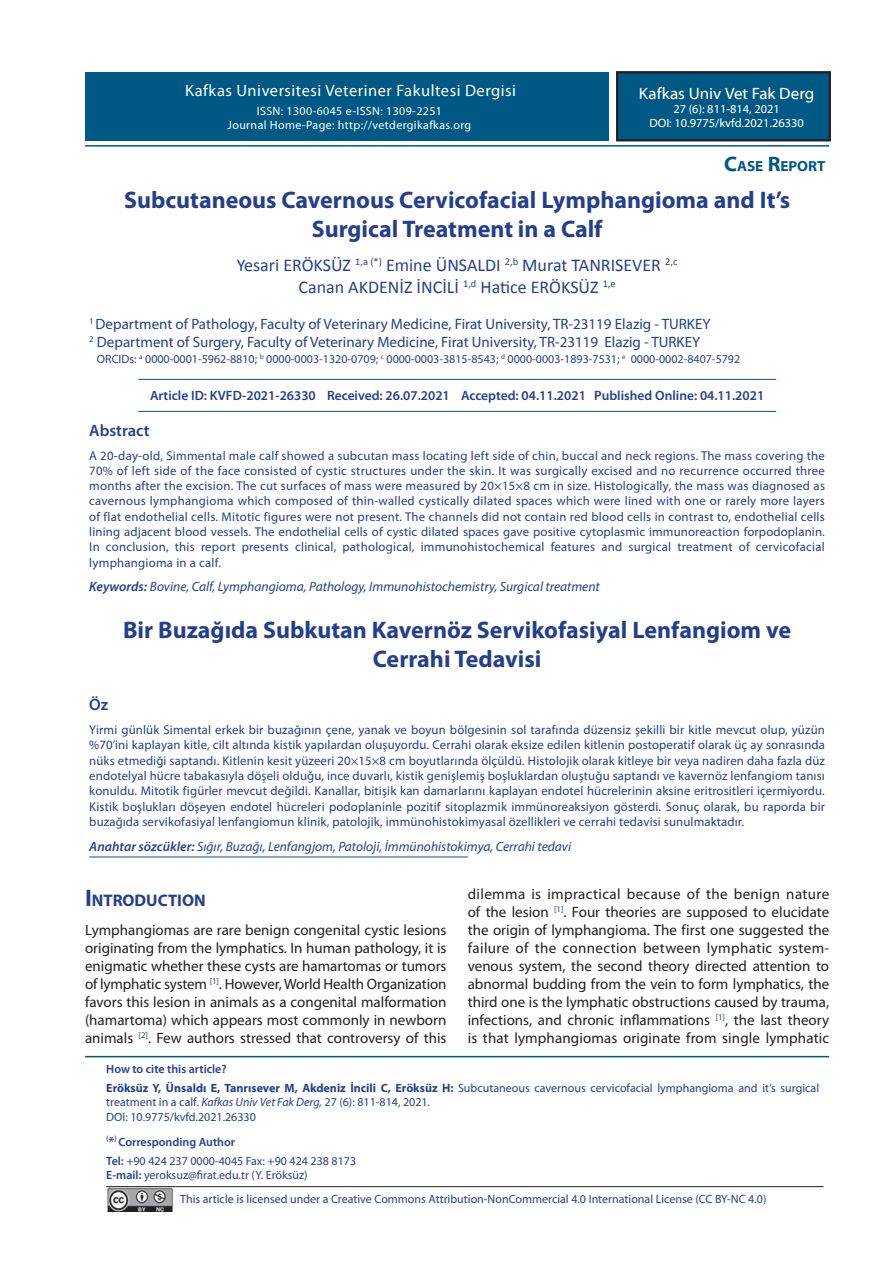
<style>
.page{position:relative;width:893px;height:1263px;background:#fff}
.page>*{position:absolute;margin:0;border:0;box-sizing:border-box;transform-origin:0 0}
.ORIJINAL_BASLIK{font:700 24px/28.8px "Myriad Pro";color:#253f8e;text-align:center}
.t1{font:18px "Calibri";color:#253f8e}
.METIN{font:700 16.8px "Myriad Pro";color:#253f8e}
.t2{font:16.5px "Myriad Pro";letter-spacing:.03em;color:#fff}
.t3{font:16.5px "Myriad Web Pro";color:#fff}
.t4{font:600 16.5px "Myriad Pro";color:#253f8e}
.METIN-2{font:15px/18px "Myriad Pro";color:#231f20;text-align:justify}
.t5{font:15px "Myriad Pro";color:#253f8e}
.t6{font:700 14.7px "Myriad Web Pro";color:#005984}
.t7{font:italic 13.5px "Myriad Pro";color:#253f8e}
.t8{font:600 13.5px "Myriad Pro";color:#253f8e}
.SUMMARY_PARAGRAF{font:12.75px/15.3px "Myriad Pro";letter-spacing:.015em;color:#253f8e;text-align:justify}
.Bağlantı{font:12px/14.4px "Myriad Pro";color:#253f8e}
.t9{font:12px "Myriad Pro";letter-spacing:.03em;color:#fff}
.t10{font:12px "Myriad Web Pro";color:#fff}
.t11{font:600 12px "Myriad Pro";color:#253f8e}
.s1{font-size:21px}
.s2{font-weight:600}
.s3{font-size:24px}
.s4{font-weight:700}
.s5{font-style:italic}
.s6{font-size:13.5px}
</style>
<div class="page">
<hr style="left:85px;top:1056px;width:744px;height:1px;background:#005984">
<hr style="left:85px;top:145px;width:744px;height:2px;background:#005984">
<hr style="left:138px;top:379px;width:638px;height:1px;background:#005984">
<hr style="left:138px;top:411px;width:638px;height:1px;background:#005984">
<hr style="left:89px;top:857px;width:379px;height:1px;background:#005984">
<div style="left:616px;top:71px;width:215px;height:70px;background:#005984"></div>
<div style="left:617px;top:72px;width:213px;height:69px;border:1px solid #231f20"></div>
<div style="left:618px;top:73px;width:211px;height:67px;border:1px solid #231f20"></div>
<div style="left:86px;top:72px;width:523px;height:68px;background:#005984"></div>
<img style="left:107px;top:1188px;width:67px;height:23px">
<hr style="left:106px;top:1186px;width:717px;height:1px;background:#231f20">
<p class="t2" style="left:185px;top:80px;width:332px">Kafkas Universitesi Veteriner Fakultesi Dergisi</p>
<p class="t9" style="left:257px;top:103px;width:187px">ISSN: 1300-6045 e-ISSN: 1309-2251</p>
<p class="t9" style="left:228px;top:117px;width:245px">Journal Home-Page: http://vetdergikafkas.org</p>
<p class="t3" style="left:639px;top:84px;width:177px">Kafkas Univ Vet Fak Derg</p>
<p class="t10" style="left:673px;top:102px;width:108px">27 (6): 811-814, 2021</p>
<p class="t10" style="left:649px;top:117px;width:156px">DOI: 10.9775/kvfd.2021.26330</p>
<p class="t6" style="left:724px;top:158px;width:103px"><span class="s1">C</span>ASE <span class="s1">R</span>EPORT</p>
<p class="ORIJINAL_BASLIK" style="left:124px;top:186px;width:668px">Subcutaneous Cavernous Cervicofacial Lymphangioma and It’s<br>Surgical Treatment in a Calf</p>
<p class="t1" style="left:237px;top:254px;width:442px">Yesari ERÖKSÜZ <sup>1,a</sup> <sup>(*)</sup> Emine ÜNSALDI <sup>2,b</sup> Murat TANRISEVER <sup>2,c</sup></p>
<p class="t1" style="left:298px;top:276px;width:319px">Canan AKDENİZ İNCİLİ <sup>1,d</sup> Hatice ERÖKSÜZ <sup>1,e</sup></p>
<p class="t5" style="left:89px;top:315px;width:623px"><sup>1</sup> Department of Pathology, Faculty of Veterinary Medicine, Firat University, TR-23119 Elazig - TURKEY</p>
<p class="t5" style="left:89px;top:333px;width:612px"><sup>2</sup> Department of Surgery, Faculty of Veterinary Medicine, Firat University, TR-23119 Elazig - TURKEY</p>
<p class="Bağlantı" style="left:97px;top:352px;width:645px">ORCIDs: <sup>a</sup> 0000-0001-5962-8810; <sup>b</sup> 0000-0003-1320-0709; <sup>c</sup> 0000-0003-3815-8543; <sup>d</sup> 0000-0003-1893-7531; <sup>e</sup> 0000-0002-8407-5792</p>
<p class="t8" style="left:150px;top:387px;width:616px">Article ID: KVFD-2021-26330 Received: 26.07.2021 Accepted: 04.11.2021 Published Online: 04.11.2021</p>
<p class="t4" style="left:89px;top:420px;width:62px">Abstract</p>
<p class="SUMMARY_PARAGRAF" style="left:89px;top:447px;width:737px">A 20-day-old, Simmental male calf showed a subcutan mass locating left side of chin, buccal and neck regions. The mass covering the 70% of left side of the face consisted of cystic structures under the skin. It was surgically excised and no recurrence occurred three months after the excision. The cut surfaces of mass were measured by 20×15×8 cm in size. Histologically, the mass was diagnosed as cavernous lymphangioma which composed of thin-walled cystically dilated spaces which were lined with one or rarely more layers of flat endothelial cells. Mitotic figures were not present. The channels did not contain red blood cells in contrast to, endothelial cells lining adjacent blood vessels. The endothelial cells of cystic dilated spaces gave positive cytoplasmic immunoreaction forpodoplanin.<br>In conclusion, this report presents clinical, pathological, immunohistochemical features and surgical treatment of cervicofacial lymphangioma in a calf.</p>
<p class="t7" style="left:89px;top:578px;width:512px"><span class="s2">Keywords:</span> Bovine, Calf, Lymphangioma, Pathology, Immunohistochemistry, Surgical treatment</p>
<p class="ORIJINAL_BASLIK" style="left:123px;top:616px;width:669px">Bir Buzağıda Subkutan Kavernöz Servikofasiyal Lenfangiom ve<br>Cerrahi Tedavisi</p>
<p class="t4" style="left:89px;top:694px;width:20px">Öz</p>
<p class="SUMMARY_PARAGRAF" style="left:89px;top:722px;width:737px">Yirmi günlük Simental erkek bir buzağının çene, yanak ve boyun bölgesinin sol tarafında düzensiz şekilli bir kitle mevcut olup, yüzün %70’ini kaplayan kitle, cilt altında kistik yapılardan oluşuyordu. Cerrahi olarak eksize edilen kitlenin postoperatif olarak üç ay sonrasında nüks etmediği saptandı. Kitlenin kesit yüzeeri 20×15×8 cm boyutlarında ölçüldü. Histolojik olarak kitleye bir veya nadiren daha fazla düz endotelyal hücre tabakasıyla döşeli olduğu, ince duvarlı, kistik genişlemiş boşluklardan oluştuğu saptandı ve kavernöz lenfangiom tanısı konuldu. Mitotik figürler mevcut değildi. Kanallar, bitişik kan damarlarını kaplayan endotel hücrelerinin aksine eritrositleri içermiyordu.<br>Kistik boşlukları döşeyen endotel hücreleri podoplaninle pozitif sitoplazmik immünoreaksiyon gösterdi. Sonuç olarak, bu raporda bir buzağıda servikofasiyal lenfangiomun klinik, patolojik, immünohistokimyasal özellikleri ve cerrahi tedavisi sunulmaktadır.</p>
<p class="t7" style="left:89px;top:838px;width:483px"><span class="s2">Anahtar sözcükler:</span> Sığır, Buzağı, Lenfangjom, Patoloji, İmmünohistokimya, Cerrahi tedavi</p>
<p class="METIN" style="left:85px;top:891px;width:122px"><span class="s3">I</span>NTRODUCTION</p>
<p class="METIN-2" style="left:85px;top:921px;width:363px">Lymphangiomas are rare benign congenital cystic lesions originating from the lymphatics. In human pathology, it is enigmatic whether these cysts are hamartomas or tumors of lymphatic system <sup>[1]</sup>. However, World Health Organization favors this lesion in animals as a congenital malformation (hamartoma) which appears most commonly in newborn animals <sup>[2]</sup>. Few authors stressed that controversy of this</p>
<p class="METIN-2" style="left:468px;top:885px;width:363px">dilemma is impractical because of the benign nature of the lesion <sup>[1]</sup>. Four theories are supposed to elucidate the origin of lymphangioma. The first one suggested the failure of the connection between lymphatic system&shy;venous system, the second theory directed attention to abnormal budding from the vein to form lymphatics, the third one is the lymphatic obstructions caused by trauma, infections, and chronic inflammations <sup>[1]</sup>, the last theory is that lymphangiomas originate from single lymphatic</p>
<p class="t11" style="left:106px;top:1061px;width:122px">How to cite this article?</p>
<p class="Bağlantı" style="left:106px;top:1080px;width:714px"><span class="s4">Eröksüz Y, Ünsaldı E, Tanrısever M, Akdeniz İncili C, Eröksüz H:</span> Subcutaneous cavernous cervicofacial lymphangioma and it’s surgical treatment in a calf. <span class="s5">Kafkas Univ Vet Fak Derg,</span> 27 (6): 811-814, 2021<span class="s5">.</span></p>
<p class="Bağlantı" style="left:106px;top:1109px;width:151px">DOI: 10.9775/kvfd.2021.26330</p>
<p class="t11" style="left:106px;top:1134px;width:130px"><sup>(</sup><span class="s6">*</span><sup>)</sup> Corresponding Author</p>
<p class="Bağlantı" style="left:106px;top:1153px;width:251px"><span class="s2">Tel:</span> +90 424 237 0000-4045 Fax: +90 424 238 8173</p>
<p class="Bağlantı" style="left:106px;top:1167px;width:203px"><span class="s2">E-mail:</span> yeroksuz@firat.edu.tr (Y. Eröksüz)</p>
<p class="Bağlantı" style="left:180px;top:1191px;width:588px">This article is licensed under a Creative Commons Attribution-NonCommercial 4.0 International License (CC BY-NC 4.0)</p>
</div>
